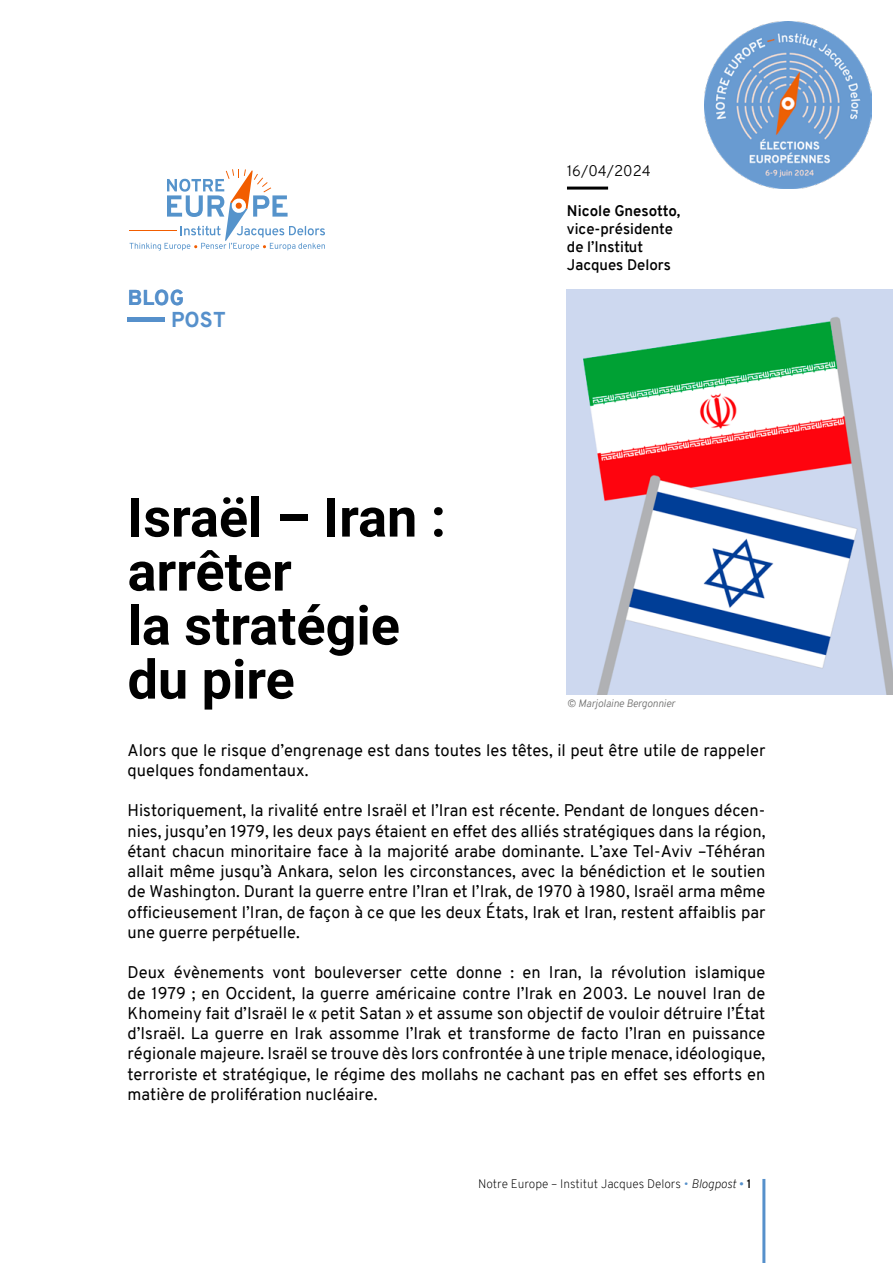
<style>
.page{position:relative;width:893px;height:1263px;background:#fff}
.page>*{position:absolute;margin:0;border:0;box-sizing:border-box;transform-origin:0 0}
.t1{font:700 54px/54px "Roboto";color:#000}
.t2{font:800 21px "Overpass";letter-spacing:.01em;color:#5690cb}
.t3{font:16.5px/20.2px "Overpass";color:#000;text-align:justify}
.t4{font:600 15px/18px "Overpass";color:#000}
.t5{font:700 15px "Overpass";color:#000}
.t6{font:300 15px "Overpass";color:#000}
.t7{font:200 12px "Overpass";color:#000}
.t8{font:italic 300 10.5px "Overpass";letter-spacing:-.01em;color:#6f6f6e}
.s1{color:#5690cb}
.s2{font-style:italic}
.s3{font-weight:300;color:#5690cb}
.s4{font-weight:600}
</style>
<div class="page">
<hr style="left:762px;top:1179px;width:3px;height:84px;background:#5690cb">
<div style="left:128px;top:317px;width:37px;height:5px;background:#5690cb"></div>
<img style="left:567px;top:290px;width:326px;height:405px">
<hr style="left:567px;top:187px;width:41px;height:3px;background:#000">
<svg style="left:130px;top:169px;width:195px;height:82px"></svg>
<hr style="left:130px;top:230px;width:47px;height:1px;background:#f25d00">
<img style="left:704px;top:21px;width:168px;height:168px">
<p class="t2" style="left:128px;top:283px;width:58px">BLOG</p>
<p class="t2" style="left:171px;top:305px;width:56px">POST</p>
<h1 class="t1" style="left:128px;top:488px;width:320px">Israël – Iran : arrêter<br>la stratégie du pire</h1>
<p class="t6" style="left:567px;top:160px;width:85px">16/04/2024</p>
<p class="t5" style="left:567px;top:200px;width:115px">Nicole Gnesotto,</p>
<p class="t4" style="left:567px;top:219px;width:107px">vice-présidente de l’Institut<br>Jacques Delors</p>
<p class="t8" style="left:567px;top:696px;width:110px">© Marjolaine Bergonnier</p>
<p class="t3" style="left:128px;top:740px;width:639px">Alors que le risque d’engrenage est dans toutes les têtes, il peut être utile de rappeler quelques fondamentaux.</p>
<p class="t3" style="left:128px;top:801px;width:639px">Historiquement, la rivalité entre Israël et l’Iran est récente. Pendant de longues décen&shy;nies, jusqu’en 1979, les deux pays étaient en effet des alliés stratégiques dans la région, étant chacun minoritaire face à la majorité arabe dominante. L’axe Tel-Aviv –Téhéran allait même jusqu’à Ankara, selon les circonstances, avec la bénédiction et le soutien de Washington. Durant la guerre entre l’Iran et l’Irak, de 1970 à 1980, Israël arma même officieusement l’Iran, de façon à ce que les deux États, Irak et Iran, restent affaiblis par une guerre perpétuelle.</p>
<p class="t3" style="left:128px;top:962px;width:639px">Deux évènements vont bouleverser cette donne : en Iran, la révolution islamique de 1979 ; en Occident, la guerre américaine contre l’Irak en 2003. Le nouvel Iran de Khomeiny fait d’Israël le « petit Satan » et assume son objectif de vouloir détruire l’État d’Israël. La guerre en Irak assomme l’Irak et transforme de facto l’Iran en puissance régionale majeure. Israël se trouve dès lors confrontée à une triple menace, idéologique, terroriste et stratégique, le régime des mollahs ne cachant pas en effet ses efforts en matière de prolifération nucléaire.</p>
<p class="t7" style="left:478px;top:1175px;width:275px">Notre Europe – Institut Jacques Delors <span class="s1">•</span> <span class="s2">Blogpost</span> <span class="s3">•</span> <span class="s4">1</span></p>
</div>
